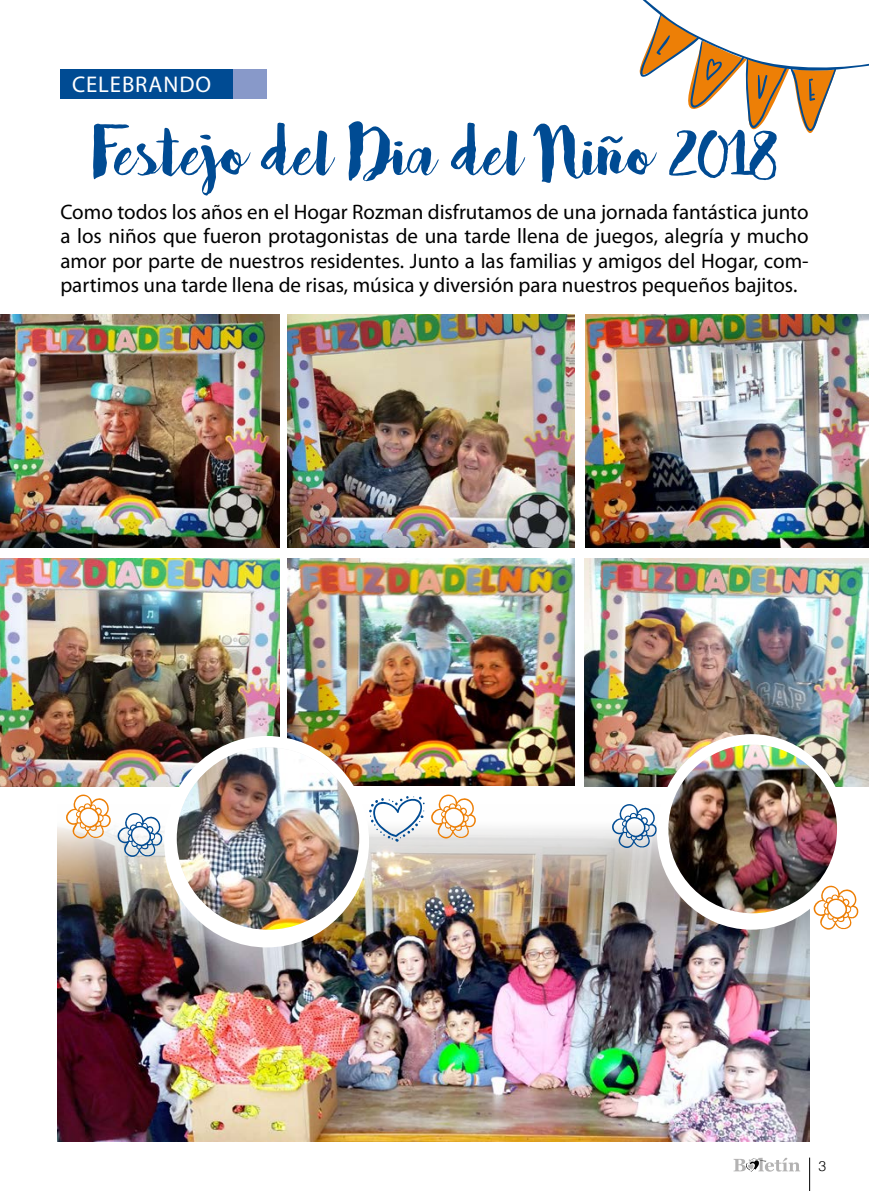
<style>
.page{position:relative;width:869px;height:1191px;background:#fff}
.page>*{position:absolute;margin:0;border:0;box-sizing:border-box;transform-origin:0 0}
.t1{font:78.75px "Bakery";color:#004b93}
.t2{font:22.75px "Myriad Pro";letter-spacing:.04em;color:#fff}
.t3{font:21px/24.5px "Myriad Pro";color:#000;text-align:justify}
.t4{font:300 14px "Helvetica";color:#000}
</style>
<div class="page">
<hr style="left:809px;top:1157px;width:1px;height:34px;background:#000">
<svg style="left:733px;top:1157px;width:66px;height:14px"></svg>
<img style="left:57px;top:804px;width:752px;height:337px">
<img style="left:584px;top:558px;width:284px;height:229px">
<div style="left:60px;top:69px;width:173px;height:30px;background:#004b93"></div>
<div style="left:233px;top:69px;width:33px;height:30px;background:#8899c9"></div>
<svg style="left:639px;top:0;width:229px;height:133px"></svg>
<svg style="left:611px;top:804px;width:47px;height:45px"></svg>
<svg style="left:430px;top:794px;width:48px;height:46px"></svg>
<svg style="left:66px;top:794px;width:98px;height:64px"></svg>
<svg style="left:369px;top:796px;width:55px;height:45px"></svg>
<img style="left:585px;top:314px;width:283px;height:234px">
<img style="left:0;top:558px;width:280px;height:229px">
<img style="left:287px;top:314px;width:287px;height:234px">
<img style="left:287px;top:558px;width:287px;height:228px">
<img style="left:0;top:314px;width:280px;height:234px">
<div style="left:164px;top:736px;width:205px;height:211px;background:#fff;border-radius:50%"></div>
<div style="left:656px;top:734px;width:189px;height:195px;background:#fff;border-radius:50%"></div>
<img style="left:177px;top:747px;width:182px;height:182px;border-radius:91px">
<img style="left:668px;top:744px;width:168px;height:169px;border-radius:84px">
<svg style="left:812px;top:883px;width:47px;height:47px"></svg>
<p class="t2" style="left:72px;top:70px;width:140px">CELEBRANDO</p>
<h1 class="t1" style="left:91px;top:102px;width:688px">Festejo del Dia del Niño 2018</h1>
<p class="t3" style="left:60px;top:199px;width:749px">Como todos los años en el Hogar Rozman disfrutamos de una jornada fantástica junto a los niños que fueron protagonistas de una tarde llena de juegos, alegría y mucho amor por parte de nuestros residentes. Junto a las familias y amigos del Hogar, com&shy;partimos una tarde llena de risas, música y diversión para nuestros pequeños bajitos.</p>
<p class="t4" style="left:818px;top:1157px;width:9px">3</p>
</div>
